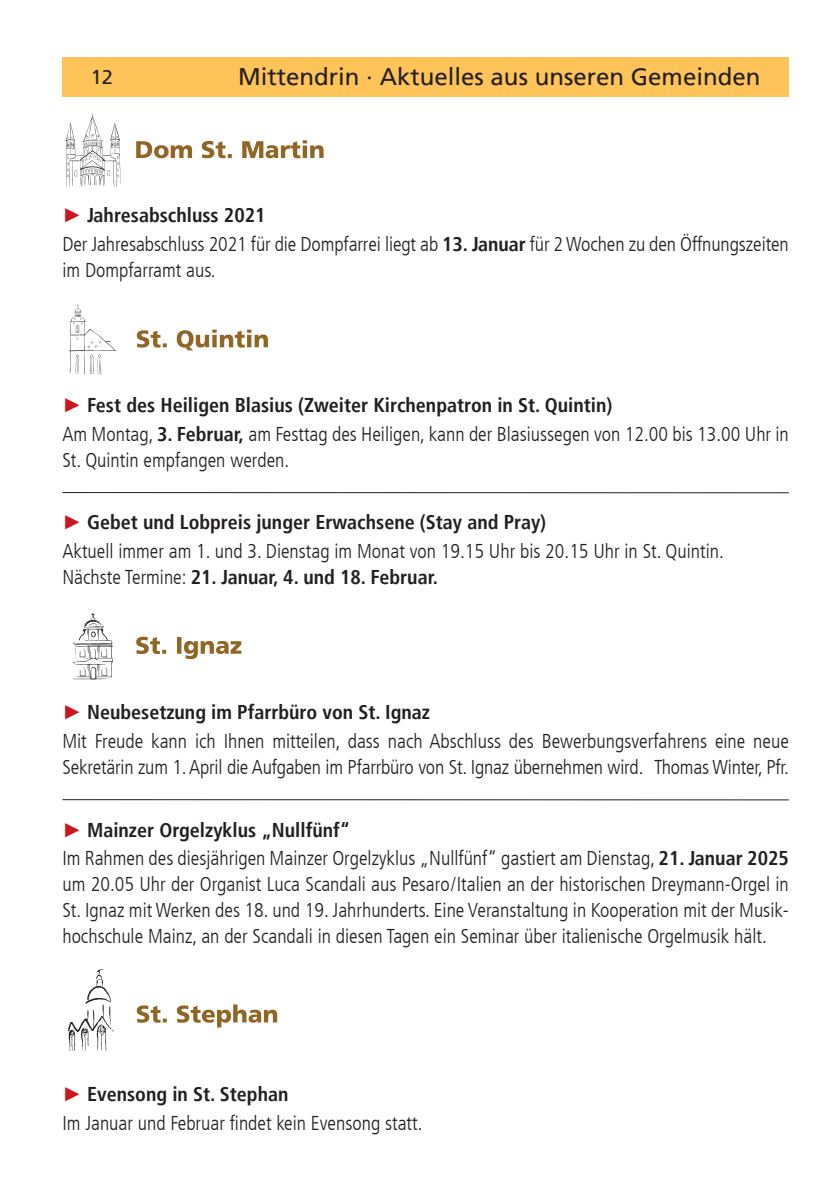
<style>
.page{position:relative;width:840px;height:1191px;background:#fff}
.page>*{position:absolute;margin:0;border:0;box-sizing:border-box;transform-origin:0 0}
.t1{font:24px "Frutiger LT";color:#231f20}
.t2{font:300 condensed 20px/26px "Frutiger LT";color:#231f20}
.t3{font:700 condensed 20px "Frutiger LT";color:#231f20}
.t4{font:20px "Frutiger LT";color:#231f20}
.s1{font-family:"Arial";font-weight:400;font-stretch:normal;color:#cd151d}
.s2{font-weight:700}
</style>
<div class="page">
<svg style="left:137px;top:329px;width:131px;height:21px"></svg>
<img style="left:69px;top:304px;width:47px;height:70px">
<div style="left:62px;top:57px;width:726px;height:39px;background:#fec459"></div>
<svg style="left:137px;top:1004px;width:140px;height:23px"></svg>
<img style="left:68px;top:969px;width:46px;height:82px">
<svg style="left:136px;top:636px;width:105px;height:23px"></svg>
<img style="left:73px;top:612px;width:40px;height:68px">
<hr style="left:62px;top:492px;width:726px;height:1px;background:#231f20">
<svg style="left:136px;top:140px;width:187px;height:18px"></svg>
<img style="left:65px;top:113px;width:55px;height:73px">
<hr style="left:62px;top:799px;width:726px;height:1px;background:#231f20">
<p class="t1" style="left:155px;top:62px;width:578px">Mittendrin · Gottesdienste in den Inn nstadtpfarrei</p>
<p class="t4" style="left:91px;top:66px;width:24px">12</p>
<p class="t1" style="left:238px;top:62px;width:523px">Mittendrin · Aktuelles aus unseren Gemeinden</p>
<p class="t3" style="left:62px;top:203px;width:204px"><span class="s1">►</span> Jahresabschluss 2021</p>
<p class="t2" style="left:62px;top:232px;width:727px">Der Jahresabschluss 2021 für die Dompfarrei liegt ab <span class="s2">13. Januar</span> für 2 Wochen zu den Öffnungszeiten im Dompfarramt aus.</p>
<p class="t3" style="left:62px;top:393px;width:551px"><span class="s1">►</span> Fest des Heiligen Blasius (Zweiter Kirchenpatron in St. Quintin)</p>
<p class="t2" style="left:62px;top:421px;width:727px">Am Montag, <span class="s2">3. Februar,</span> am Festtag des Heiligen, kann der Blasiussegen von 12.00 bis 13.00 Uhr in<br>St. Quintin empfangen werden.</p>
<p class="t3" style="left:62px;top:510px;width:485px"><span class="s1">►</span> Gebet und Lobpreis junger Erwachsene (Stay and Pray)</p>
<p class="t2" style="left:62px;top:538px;width:662px">Aktuell immer am 1. und 3. Dienstag im Monat von 19.15 Uhr bis 20.15 Uhr in St. Quintin.<br>Nächste Termine: <span class="s2">21. Januar, 4. und 18. Februar.</span></p>
<p class="t3" style="left:62px;top:700px;width:369px"><span class="s1">►</span> Neubesetzung im Pfarrbüro von St. Ignaz</p>
<p class="t2" style="left:62px;top:728px;width:727px">Mit Freude kann ich Ihnen mitteilen, dass nach Abschluss des Bewerbungsverfahrens eine neue<br>Sekretärin zum 1. April die Aufgaben im Pfarrbüro von St. Ignaz übernehmen wird. Thomas Winter, Pfr.</p>
<p class="t3" style="left:62px;top:817px;width:289px"><span class="s1">►</span> Mainzer Orgelzyklus „Nullfünf“</p>
<p class="t2" style="left:62px;top:845px;width:727px;text-align:justify">Im Rahmen des diesjährigen Mainzer Orgelzyklus „Nullfünf“ gastiert am Dienstag, <span class="s2">21. Januar 2025 </span>um 20.05 Uhr der Organist Luca Scandali aus Pesaro/Italien an der historischen Dreymann-Orgel in St. Ignaz mit Werken des 18. und 19. Jahrhunderts. Eine Veranstaltung in Kooperation mit der Musik&shy;hochschule Mainz, an der Scandali in diesen Tagen ein Seminar über italienische Orgelmusik hält.</p>
<p class="t3" style="left:62px;top:1082px;width:227px"><span class="s1">►</span> Evensong in St. Stephan</p>
<p class="t2" style="left:62px;top:1110px;width:361px">Im Januar und Februar findet kein Evensong statt.</p>
</div>
